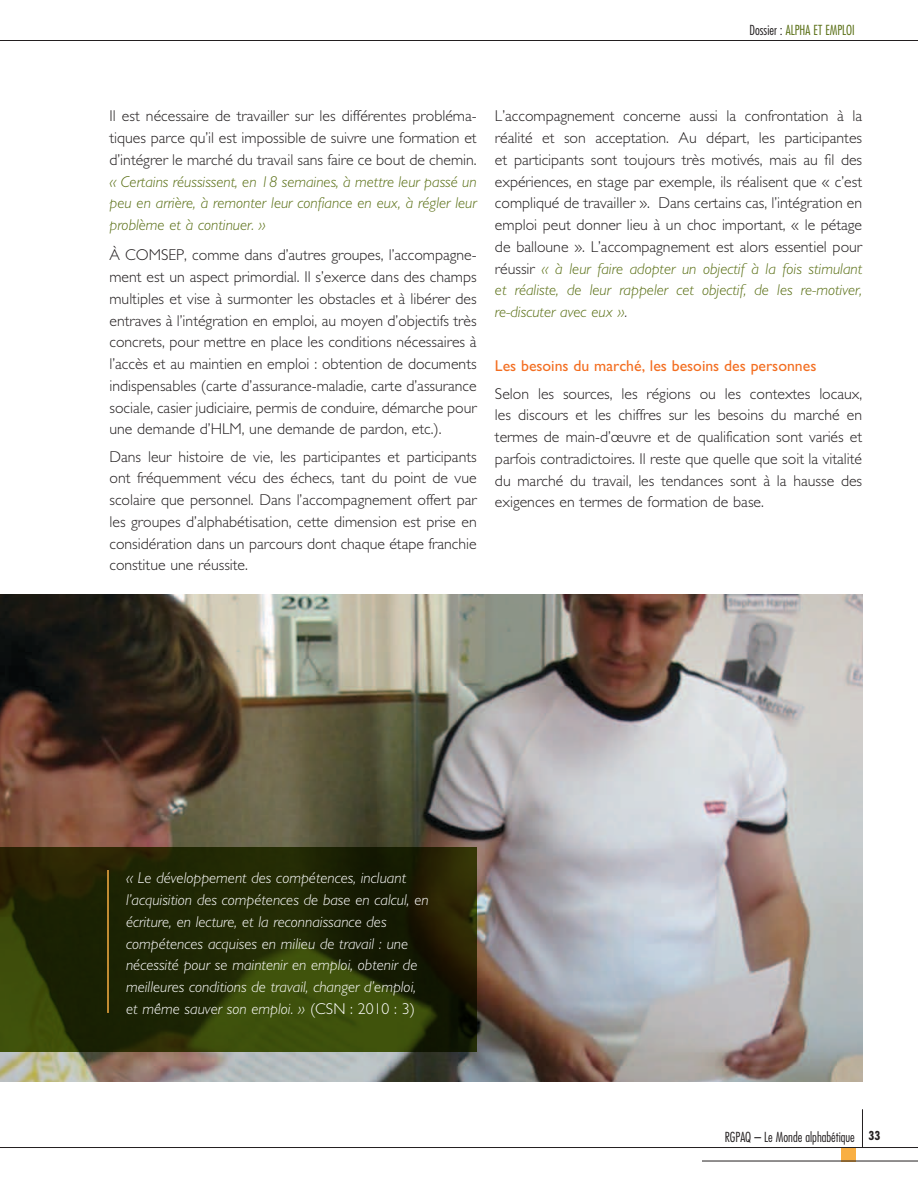
<style>
.page{position:relative;width:918px;height:1188px;background:#fff}
.page>*{position:absolute;margin:0;border:0;box-sizing:border-box;transform-origin:0 0}
.t1{font:300 15.75px/21.8px "Gill Sans";color:#231f20;text-align:justify}
.t2{font:italic 300 15.75px/21.8px "Gill Sans";color:#fff}
.t3{font:italic 300 15.75px/21.8px "Gill Sans";color:#566c10;text-align:justify}
.t4{font:15.75px "Gill Sans";color:#f36e21}
.t5{font:300 condensed 13.5px "Futura";color:#231f20}
.t6{font:300 condensed 13.5px "Futura";color:#566c10}
.s1{color:#231f20}
.s2{font-style:italic;color:#566c10}
.s3{font-style:italic}
.s4{font-style:normal}
.s5{font-weight:700;font-size:12px}
</style>
<div class="page">
<div style="left:842px;top:1147px;width:14px;height:14px;background:#f9af43"></div>
<hr style="left:0;top:1147px;width:918px;height:1px;background:#231f20">
<hr style="left:702px;top:1161px;width:216px;height:1px;background:#231f20">
<hr style="left:862px;top:1109px;width:1px;height:39px;background:#231f20">
<img style="left:0;top:594px;width:862px;height:487px">
<svg style="left:0;top:848px;width:477px;height:204px;background:#252d05"></svg>
<hr style="left:0;top:40px;width:918px;height:1px;background:#231f20">
<hr style="left:107px;top:870px;width:2px;height:143px;background:#f9af43">
<p class="t6" style="left:750px;top:22px;width:107px"><span class="s1">Dossier :</span> ALPHA ET EMPLOI</p>
<p class="t1" style="left:110px;top:105px;width:369px">Il est nécessaire de travailler sur les différentes probléma&shy;tiques parce qu’il est impossible de suivre une formation et d’intégrer le marché du travail sans faire ce bout de chemin.</p>
<p class="t3" style="left:110px;top:171px;width:369px">« Certains réussissent, en 18 semaines, à mettre leur passé un peu en arrière, à remonter leur confiance en eux, à régler leur problème et à continuer. »</p>
<p class="t1" style="left:110px;top:244px;width:369px">À COMSEP, comme dans d’autres groupes, l’accompagne&shy;ment est un aspect primordial. Il s’exerce dans des champs multiples et vise à surmonter les obstacles et à libérer des entraves à l’intégration en emploi, au moyen d’objectifs très concrets, pour mettre en place les conditions nécessaires à l’accès et au maintien en emploi : obtention de documents indispensables (carte d’assurance-maladie, carte d’assurance sociale, casier judiciaire, permis de conduire, démarche pour une demande d’HLM, une demande de pardon, etc.).</p>
<p class="t1" style="left:110px;top:446px;width:369px">Dans leur histoire de vie, les participantes et participants ont fréquemment vécu des échecs, tant du point de vue scolaire que personnel. Dans l’accompagnement offert par les groupes d’alphabétisation, cette dimension est prise en considération dans un parcours dont chaque étape franchie constitue une réussite.</p>
<p class="t1" style="left:495px;top:105px;width:369px">L’accompagnement concerne aussi la confrontation à la réalité et son acceptation. Au départ, les participantes et participants sont toujours très motivés, mais au fil des expériences, en stage par exemple, ils réalisent que « c’est compliqué de travailler ». Dans certains cas, l’intégration en emploi peut donner lieu à un choc important, « le pétage de balloune ». L’accompagnement est alors essentiel pour réussir <span class="s2">« à leur faire adopter un objectif à la fois stimulant et réaliste, de leur rappeler cet objectif, de les re-motiver, re-discuter avec eux »</span><span class="s3">.</span></p>
<p class="t4" style="left:495px;top:357px;width:323px">Les besoins du marché, les besoins des personnes</p>
<p class="t1" style="left:495px;top:383px;width:369px">Selon les sources, les régions ou les contextes locaux, les discours et les chiffres sur les besoins du marché en termes de main-d’œuvre et de qualification sont variés et parfois contradictoires. Il reste que quelle que soit la vitalité du marché du travail, les tendances sont à la hausse des exigences en termes de formation de base.</p>
<p class="t2" style="left:126px;top:867px;width:304px">« Le développement des compétences, incluant l’acquisition des compétences de base en calcul, en écriture, en lecture, et la reconnaissance des compétences acquises en milieu de travail : une nécessité pour se maintenir en emploi, obtenir de meilleures conditions de travail, changer d’emploi, et même sauver son emploi. » <span class="s4">(CSN : 2010 : 3)</span></p>
<p class="t5" style="left:725px;top:1129px;width:157px">RGPAQ – Le Monde alphabétique <span class="s5">33</span></p>
</div>
